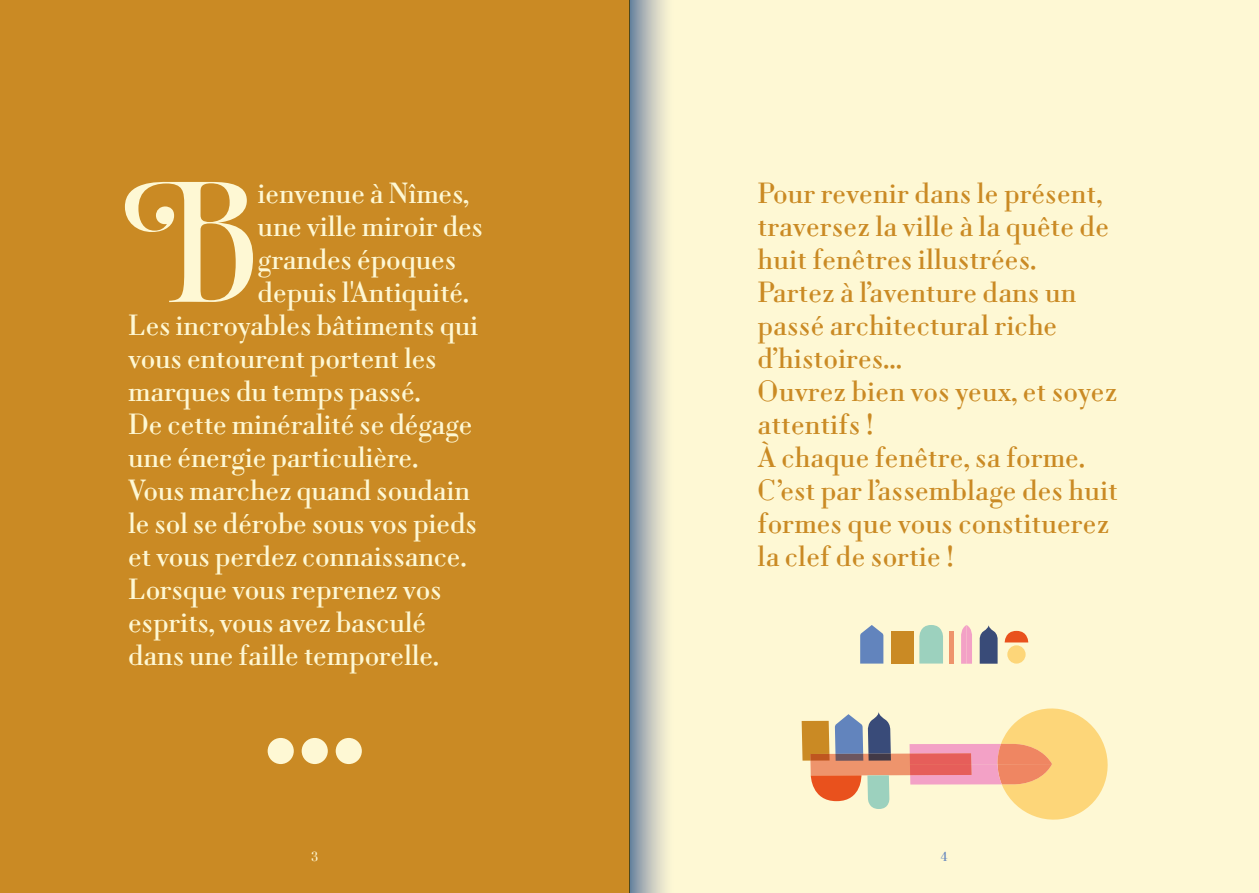
<style>
.page{position:relative;width:1259px;height:893px;background:#fff}
.page>*{position:absolute;margin:0;border:0;box-sizing:border-box;transform-origin:0 0}
.t1{font:171.45px "Sigurd";color:#fef8d4}
.t2{font:30px "Louvette Deck";letter-spacing:-.01em;color:#fef8d4}
.t3{font:30px/33px "Louvette Deck";color:#ca8a24}
.t4{font:13.5px "Louvette Deck";color:#6284bd}
.t5{font:13.5px "Louvette Deck";color:#fef8d4}
</style>
<div class="page">
<div style="left:608px;top:0;width:651px;height:893px;background:#fef8d4"></div>
<svg style="left:979px;top:625px;width:18px;height:39px"></svg>
<svg style="left:860px;top:625px;width:23px;height:39px"></svg>
<svg style="left:919px;top:625px;width:24px;height:39px"></svg>
<svg style="left:1004px;top:631px;width:24px;height:11px"></svg>
<div style="left:1007px;top:645px;width:18px;height:19px;background:#fdd679;border-radius:50%"></div>
<div style="left:891px;top:631px;width:22px;height:32px;background:#ca8a24"></div>
<div style="left:949px;top:631px;width:5px;height:33px;background:#ee946c"></div>
<svg style="left:961px;top:625px;width:11px;height:39px"></svg>
<svg style="left:801px;top:708px;width:307px;height:112px"></svg>
<div style="left:810px;top:754px;width:19px;height:7px;background:#bf561f"></div>
<div style="left:0;top:0;width:629px;height:893px;background:#ca8a24"></div>
<div style="left:268px;top:738px;width:26px;height:26px;background:#fef8d4;border-radius:50%"></div>
<div style="left:302px;top:738px;width:26px;height:26px;background:#fef8d4;border-radius:50%"></div>
<div style="left:336px;top:738px;width:26px;height:26px;background:#fef8d4;border-radius:50%"></div>
<svg style="left:629px;top:0;width:38px;height:893px;background:#b1b7b1"></svg>
<h1 class="t1" style="left:124px;top:121px;width:137px">B</h1>
<p class="t2" style="left:258px;top:176px;width:213px">ienvenue à Nîmes,</p>
<p class="t2" style="left:258px;top:209px;width:227px">une ville miroir des</p>
<p class="t2" style="left:258px;top:242px;width:200px">grandes époques</p>
<p class="t2" style="left:258px;top:275px;width:213px">depuis l'Antiquité.</p>
<p class="t2" style="left:128px;top:308px;width:352px">Les incroyables bâtiments qui</p>
<p class="t2" style="left:128px;top:341px;width:310px">vous entourent portent les</p>
<p class="t2" style="left:128px;top:374px;width:294px">marques du temps passé.</p>
<p class="t2" style="left:128px;top:407px;width:346px">De cette minéralité se dégage</p>
<p class="t2" style="left:128px;top:440px;width:292px">une énergie particulière.</p>
<p class="t2" style="left:128px;top:473px;width:343px">Vous marchez quand soudain</p>
<p class="t2" style="left:128px;top:506px;width:351px">le sol se dérobe sous vos pieds</p>
<p class="t2" style="left:128px;top:539px;width:340px">et vous perdez connaissance.</p>
<p class="t2" style="left:128px;top:572px;width:315px">Lorsque vous reprenez vos</p>
<p class="t2" style="left:128px;top:605px;width:300px">esprits, vous avez basculé</p>
<p class="t2" style="left:128px;top:638px;width:313px">dans une faille temporelle.</p>
<p class="t5" style="left:311px;top:849px;width:9px">3</p>
<p class="t3" style="left:757px;top:177px;width:362px">Pour revenir dans le présent, traversez la ville à la quête de huit fenêtres illustrées.<br>Partez à l’aventure dans un passé architectural riche d’histoires...<br>Ouvrez bien vos yeux, et soyez attentifs !<br>À chaque fenêtre, sa forme.<br>C’est par l’assemblage des huit formes que vous constituerez la clef de sortie !</p>
<p class="t4" style="left:940px;top:849px;width:9px">4</p>
</div>
